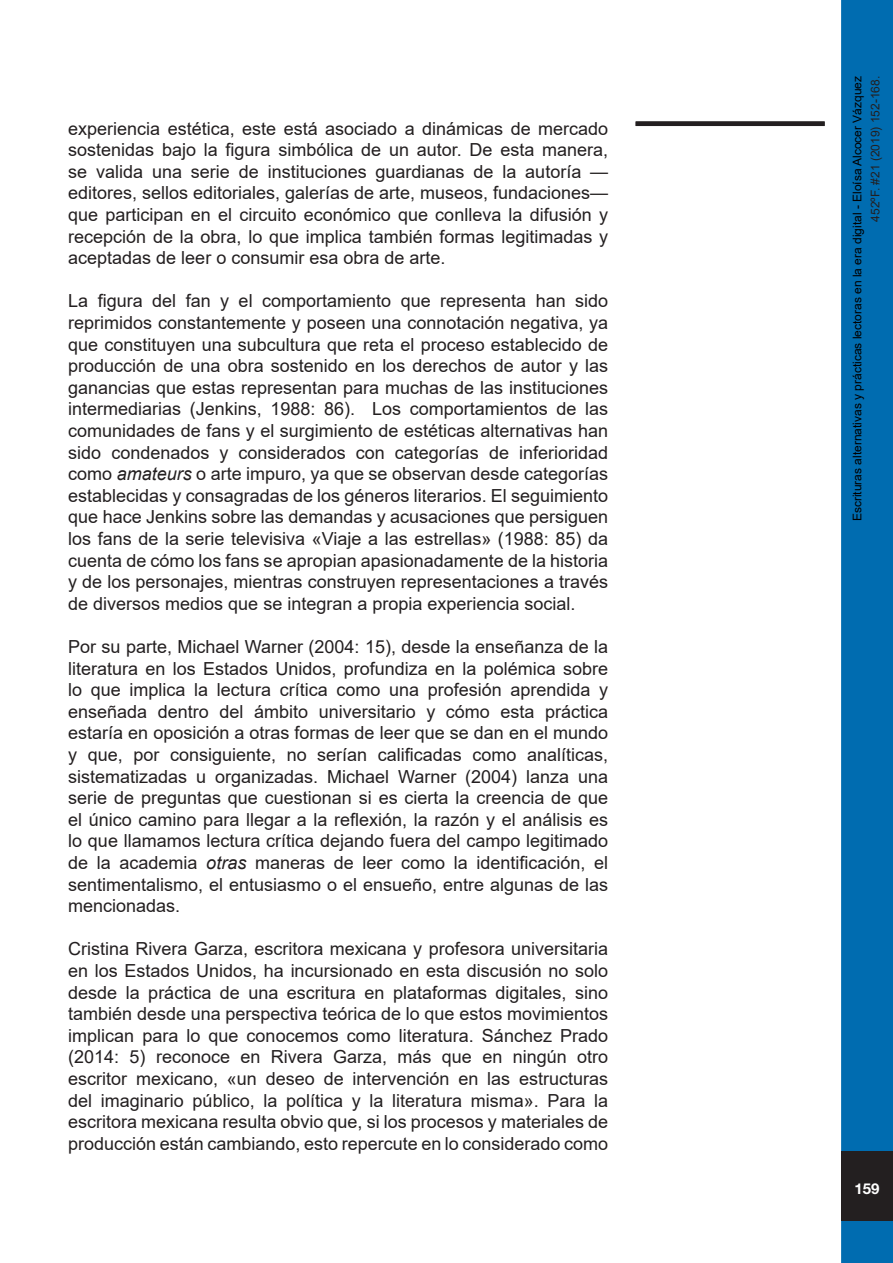
<style>
.page{position:relative;width:893px;height:1263px;background:#fff}
.page>*{position:absolute;margin:0;border:0;box-sizing:border-box;transform-origin:0 0}
.t1{font:18px/21.6px "Arial";color:#231f20;text-align:justify}
.t2{font:700 15px "Helvetica Neue";color:#fff}
.t3{font:12px "Arial";color:#000}
.t4{font:12px "Arial";color:#231f20}
.s1{font-style:italic}
</style>
<div class="page">
<div style="left:843px;top:2px;width:48px;height:1259px;background:#006cb0"></div>
<div style="left:841px;top:0;width:52px;height:1263px;border:3px solid #006cb0"></div>
<div style="left:841px;top:1151px;width:52px;height:70px;background:#231f20"></div>
<div style="left:636px;top:121px;width:189px;height:5px;background:#231f20"></div>
<p class="t1" style="left:68px;top:117px;width:541px">experiencia estética, este está asociado a dinámicas de mercado sostenidas bajo la figura simbólica de un autor. De esta manera, se valida una serie de instituciones guardianas de la autoría — editores, sellos editoriales, galerías de arte, museos, fundaciones— que participan en el circuito económico que conlleva la difusión y recepción de la obra, lo que implica también formas legitimadas y aceptadas de leer o consumir esa obra de arte.</p>
<p class="t1" style="left:68px;top:290px;width:541px">La figura del fan y el comportamiento que representa han sido reprimidos constantemente y poseen una connotación negativa, ya que constituyen una subcultura que reta el proceso establecido de producción de una obra sostenido en los derechos de autor y las ganancias que estas representan para muchas de las instituciones intermediarias (Jenkins, 1988: 86). Los comportamientos de las comunidades de fans y el surgimiento de estéticas alternativas han sido condenados y considerados con categorías de inferioridad como <span class="s1">amateurs</span> o arte impuro, ya que se observan desde categorías establecidas y consagradas de los géneros literarios. El seguimiento que hace Jenkins sobre las demandas y acusaciones que persiguen los fans de la serie televisiva «Viaje a las estrellas» (1988: 85) da cuenta de cómo los fans se apropian apasionadamente de la historia y de los personajes, mientras construyen representaciones a través de diversos medios que se integran a propia experiencia social.</p>
<p class="t1" style="left:68px;top:636px;width:541px">Por su parte, Michael Warner (2004: 15), desde la enseñanza de la literatura en los Estados Unidos, profundiza en la polémica sobre lo que implica la lectura crítica como una profesión aprendida y enseñada dentro del ámbito universitario y cómo esta práctica estaría en oposición a otras formas de leer que se dan en el mundo y que, por consiguiente, no serían calificadas como analíticas, sistematizadas u organizadas. Michael Warner (2004) lanza una serie de preguntas que cuestionan si es cierta la creencia de que el único camino para llegar a la reflexión, la razón y el análisis es lo que llamamos lectura crítica dejando fuera del campo legitimado de la academia <span class="s1">otras</span> maneras de leer como la identificación, el sentimentalismo, el entusiasmo o el ensueño, entre algunas de las mencionadas.</p>
<p class="t1" style="left:68px;top:938px;width:541px">Cristina Rivera Garza, escritora mexicana y profesora universitaria en los Estados Unidos, ha incursionado en esta discusión no solo desde la práctica de una escritura en plataformas digitales, sino también desde una perspectiva teórica de lo que estos movimientos implican para lo que conocemos como literatura. Sánchez Prado (2014: 5) reconoce en Rivera Garza, más que en ningún otro escritor mexicano, «un deseo de intervención en las estructuras del imaginario público, la política y la literatura misma». Para la escritora mexicana resulta obvio que, si los procesos y materiales de producción están cambiando, esto repercute en lo considerado como</p>
<p class="t3" style="left:849px;top:521px;width:447px;rotate:-90deg">Escrituras alternativas y prácticas lectoras en la era digital - Eloísa Alcocer Vázquez</p>
<p class="t4" style="left:867px;top:222px;width:147px;rotate:-90deg">452ºF. #21 (2019) 152-168.</p>
<p class="t2" style="left:854px;top:1179px;width:27px">159</p>
</div>
